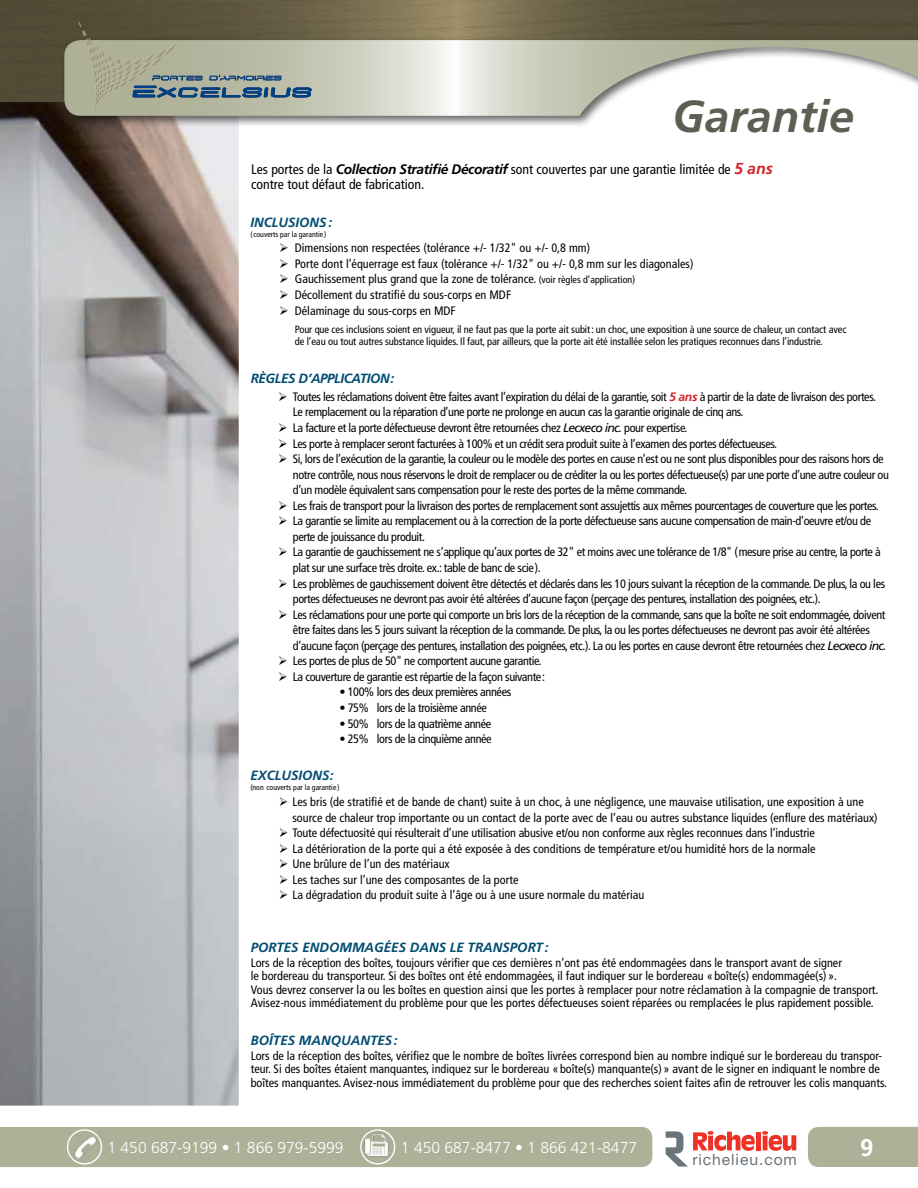
<style>
.page{position:relative;width:918px;height:1188px;background:#fff}
.page>*{position:absolute;margin:0;border:0;box-sizing:border-box;transform-origin:0 0}
.t1{font:italic 700 44.85px "Frutiger";color:#5c5f51}
.t2{font:700 24px "Frutiger";color:#fff}
.t3{font:300 15.6px "Frutiger";color:#fff}
.t4{font:15.45px "Helvetica Neue";letter-spacing:.06em;color:#6a747b}
.t5{font:condensed 13.8px/14.7px "Frutiger";color:#000}
.t6{font:italic 700 13.35px "Frutiger";color:#024d72}
.t7{font:italic 700 13.35px "Frutiger";letter-spacing:-.03em;color:#024d72}
.t8{font:condensed 12.3px/15.6px "Frutiger";letter-spacing:-.03em;color:#000}
.t9{font:condensed 12.3px/15.6px "Frutiger";color:#000}
.t10{font:condensed 10.5px/12px "Frutiger";letter-spacing:-.01em;color:#000}
.t11{font:condensed 7.8px "Frutiger";color:#000}
.s1{font-weight:700;font-style:italic;font-stretch:normal}
.s2{font-weight:700;font-style:italic;font-stretch:normal;font-size:15.9px;color:#d2232a}
.s3{font-size:10.05px}
.s4{font-weight:700;font-style:italic;font-stretch:normal;color:#d2232a}
.s5{font-style:italic;font-stretch:normal}
</style>
<div class="page">
<img style="left:0;top:102px;width:239px;height:1004px">
<svg style="left:0;top:0;width:918px;height:102px;background:#615a41"></svg>
<div style="left:61px;top:36px;width:857px;height:93px;background:#000;opacity:.6"></div>
<svg style="left:64px;top:40px;width:854px;height:76px"></svg>
<div style="left:808px;top:1127px;width:110px;height:40px;background:#aeb097"></div>
<svg style="left:666px;top:1131px;width:89px;height:36px"></svg>
<div style="left:756px;top:1132px;width:5px;height:18px;background:#ee3124"></div>
<svg style="left:762px;top:1131px;width:34px;height:20px"></svg>
<div style="left:0;top:1127px;width:652px;height:40px;background:#aeb097"></div>
<div style="left:67px;top:1129px;width:35px;height:36px;border:1px solid #fff;border-radius:50%"></div>
<img style="left:69px;top:1134px;width:32px;height:27px">
<div style="left:360px;top:1129px;width:35px;height:36px;border:1px solid #fff;border-radius:50%"></div>
<img style="left:360px;top:1130px;width:34px;height:29px">
<svg style="left:78px;top:22px;width:234px;height:88px;background:#949887"></svg>
<h1 class="t1" style="left:672px;top:90px;width:184px">Garantie</h1>
<p class="t5" style="left:251px;top:162px;width:523px">Les portes de la <span class="s1">Collection Stratifié Décoratif</span> sont couvertes par une garantie limitée de <span class="s2">5 ans </span>contre tout défaut de fabrication.</p>
<p class="t6" style="left:250px;top:214px;width:83px">INCLUSIONS:</p>
<p class="t11" style="left:250px;top:229px;width:78px">(couverts par la garantie )</p>
<p class="t9" style="left:295px;top:240px;width:400px">Dimensions non respectées (tolérance +/- 1/32" ou +/- 0,8 mm)<br>Porte dont l’équerrage est faux (tolérance +/- 1/32" ou +/- 0,8 mm sur les diagonales)<br>Gauchissement plus grand que la zone de tolérance. <span class="s3">(voir règles d’application)<br></span>Décollement du stratifié du sous-corps en MDF<br>Délaminage du sous-corps en MDF</p>
<p class="t10" style="left:295px;top:324px;width:553px">Pour que ces inclusions soient en vigueur, il ne faut pas que la porte ait subit: un choc, une exposition à une source de chaleur, un contact avec de l’eau ou tout autres substance liquides. Il faut, par ailleurs, que la porte ait été installée selon les pratiques reconnues dans l’industrie.</p>
<p class="t7" style="left:251px;top:371px;width:145px">RÈGLES D’APPLICATION:</p>
<p class="t8" style="left:293px;top:389px;width:598px">Toutes les réclamations doivent être faites avant l’expiration du délai de la garantie, soit <span class="s4">5 ans</span> à partir de la date de livraison des portes.<br>Le remplacement ou la réparation d’une porte ne prolonge en aucun cas la garantie originale de cinq ans.<br>La facture et la porte défectueuse devront être retournées chez <span class="s5">Lecxeco inc.</span> pour expertise.<br>Les porte à remplacer seront facturées à 100% et un crédit sera produit suite à l’examen des portes défectueuses.<br>Si, lors de l’exécution de la garantie, la couleur ou le modèle des portes en cause n’est ou ne sont plus disponibles pour des raisons hors de notre contrôle, nous nous réservons le droit de remplacer ou de créditer la ou les portes défectueuse(s) par une porte d’une autre couleur ou d’un modèle équivalent sans compensation pour le reste des portes de la même commande.<br>Les frais de transport pour la livraison des portes de remplacement sont assujettis aux mêmes pourcentages de couverture que les portes.<br>La garantie se limite au remplacement ou à la correction de la porte défectueuse sans aucune compensation de main-d’oeuvre et/ou de perte de jouissance du produit.<br>La garantie de gauchissement ne s’applique qu’aux portes de 32" et moins avec une tolérance de 1/8" (mesure prise au centre, la porte à plat sur une surface très droite. ex.: table de banc de scie).<br>Les problèmes de gauchissement doivent être détectés et déclarés dans les 10 jours suivant la réception de la commande. De plus, la ou les portes défectueuses ne devront pas avoir été altérées d’aucune façon (perçage des pentures, installation des poignées, etc.).<br>Les réclamations pour une porte qui comporte un bris lors de la réception de la commande, sans que la boîte ne soit endommagée, doivent être faites dans les 5 jours suivant la réception de la commande. De plus, la ou les portes défectueuses ne devront pas avoir été altérées d’aucune façon (perçage des pentures, installation des poignées, etc.). La ou les portes en cause devront être retournées chez <span class="s5">Lecxeco inc.<br></span>Les portes de plus de 50" ne comportent aucune garantie.<br>La couverture de garantie est répartie de la façon suivante:</p>
<p class="t8" style="left:339px;top:685px;width:173px">• 100% lors des deux premières années</p>
<p class="t8" style="left:339px;top:700px;width:149px">• 75% lors de la troisième année</p>
<p class="t8" style="left:339px;top:716px;width:153px">• 50% lors de la quatrième année</p>
<p class="t8" style="left:339px;top:731px;width:154px">• 25% lors de la cinquième année</p>
<p class="t6" style="left:250px;top:768px;width:85px">EXCLUSIONS:</p>
<p class="t11" style="left:250px;top:783px;width:91px">(non couverts par la garantie )</p>
<p class="t9" style="left:292px;top:794px;width:587px">Les bris (de stratifié et de bande de chant) suite à un choc, à une négligence, une mauvaise utilisation, une exposition à une source de chaleur trop importante ou un contact de la porte avec de l’eau ou autres substance liquides (enflure des matériaux)<br>Toute défectuosité qui résulterait d’une utilisation abusive et/ou non conforme aux règles reconnues dans l’industrie<br>La détérioration de la porte qui a été exposée à des conditions de température et/ou humidité hors de la normale<br>Une brûlure de l’un des matériaux<br>Les taches sur l’une des composantes de la porte<br>La dégradation du produit suite à l’âge ou à une usure normale du matériau</p>
<p class="t6" style="left:251px;top:940px;width:299px">PORTES ENDOMMAGÉES DANS LE TRANSPORT:</p>
<p class="t9" style="left:251px;top:956px;width:629px;line-height:13.4px">Lors de la réception des boîtes, toujours vérifier que ces dernières n’ont pas été endommagées dans le transport avant de signer<br>le bordereau du transporteur. Si des boîtes ont été endommagées, il faut indiquer sur le bordereau «boîte(s) endommagée(s) ».<br>Vous devrez conserver la ou les boîtes en question ainsi que les portes à remplacer pour notre réclamation à la compagnie de transport.<br>Avisez-nous immédiatement du problème pour que les portes défectueuses soient réparées ou remplacées le plus rapidement possible.</p>
<p class="t6" style="left:251px;top:1032px;width:148px">BOÎTES MANQUANTES:</p>
<p class="t9" style="left:251px;top:1049px;width:638px;line-height:13.4px">Lors de la réception des boîtes, vérifiez que le nombre de boîtes livrées correspond bien au nombre indiqué sur le bordereau du transpor&shy;teur. Si des boîtes étaient manquantes, indiquez sur le bordereau «boîte(s) manquante(s) » avant de le signer en indiquant le nombre de boîtes manquantes. Avisez-nous immédiatement du problème pour que des recherches soient faites afin de retrouver les colis manquants.</p>
<p class="t3" style="left:108px;top:1139px;width:238px">1 450 687-9199 • 1 866 979-5999</p>
<p class="t3" style="left:401px;top:1139px;width:238px">1 450 687-8477 • 1 866 421-8477</p>
<h2 class="t2" style="left:860px;top:1134px;width:15px">9</h2>
<p class="t4" style="left:692px;top:1150px;width:106px">richelieu.com</p>
</div>
